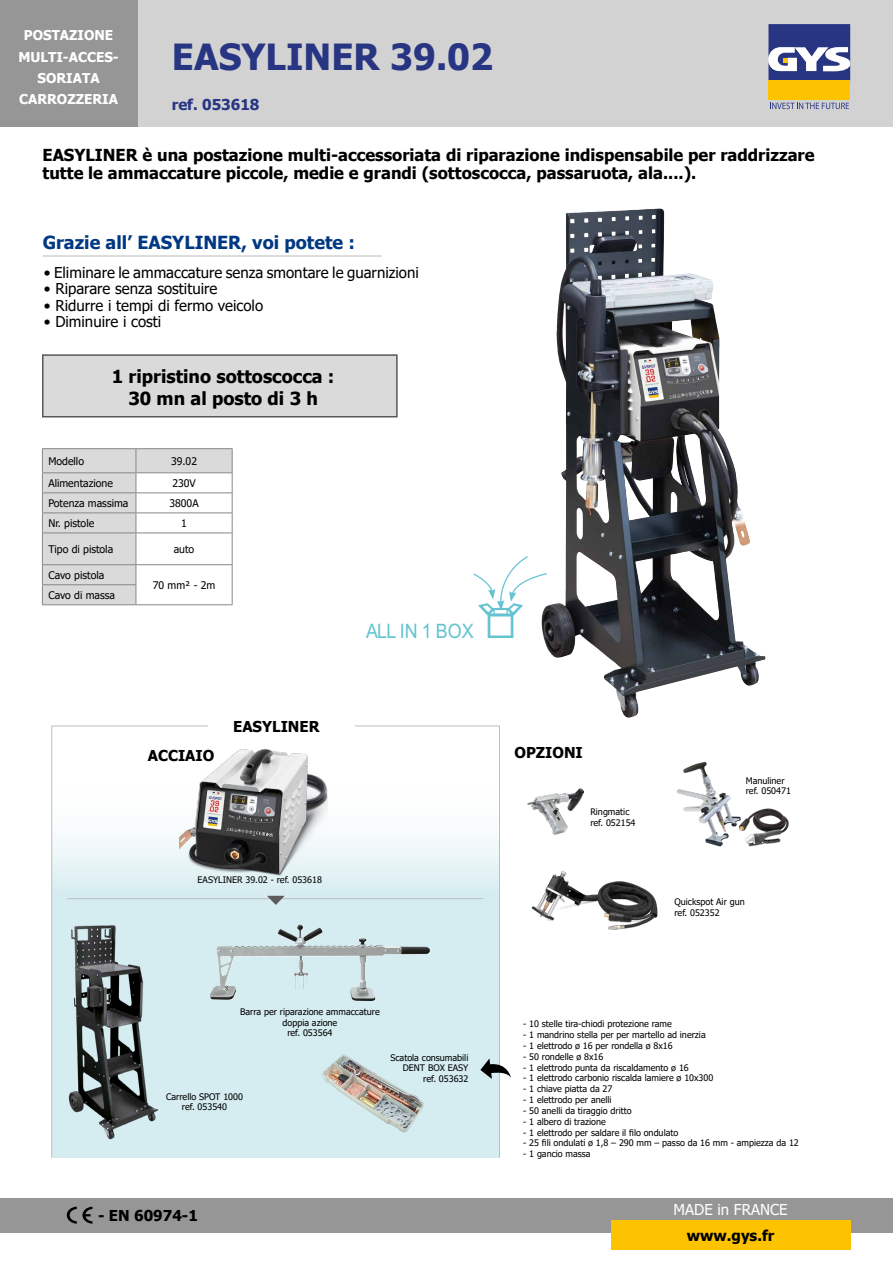
<style>
.page{position:relative;width:893px;height:1263px;background:#fff}
.page>*{position:absolute;margin:0;border:0;box-sizing:border-box;transform-origin:0 0}
.t1{font:700 36px "Tahoma";color:#283583}
.t2{font:19.95px "GYS";color:#63c3d1;scale:.9 1}
.t3{font:700 18px/21.6px "Tahoma";color:#000;text-align:center}
.t4{font:700 18px "Tahoma";color:#003882}
.t5{font:700 16.5px/18px "Tahoma";color:#000}
.t6{font:15px "Tahoma";color:#000}
.t7{font:700 15px "Tahoma";color:#000}
.t8{font:15px "Tahoma";color:#fff}
.t9{font:700 15px "Tahoma";color:#283583}
.t10{font:700 13.5px/21px "Tahoma";color:#fff;text-align:center}
.t11{font:10.5px "Tahoma";color:#000}
.t12{font:9px/10.8px "Tahoma";color:#000}
</style>
<div class="page">
<div style="left:52px;top:756px;width:447px;height:152px;background:#d5ecf0"></div>
<svg style="left:51px;top:725px;width:448px;height:170px"></svg>
<hr style="left:67px;top:898px;width:416px;height:1px;background:#bebec1">
<svg style="left:267px;top:896px;width:18px;height:9px"></svg>
<div style="left:52px;top:908px;width:447px;height:250px;background:#d5ecf0"></div>
<hr style="left:51px;top:726px;width:1px;height:432px;background:#bebec1">
<hr style="left:52px;top:725px;width:447px;height:1px;background:#bebec1">
<hr style="left:499px;top:726px;width:1px;height:432px;background:#bebec1">
<div style="left:208px;top:710px;width:147px;height:32px;background:#fff"></div>
<div style="left:137px;top:0;width:756px;height:127px;background:#d2d2d2"></div>
<div style="left:0;top:1198px;width:893px;height:34px;background:#969696"></div>
<div style="left:768px;top:81px;width:82px;height:19px;background:#fdc300"></div>
<svg style="left:768px;top:24px;width:82px;height:57px;background:#676ea1"></svg>
<svg style="left:770px;top:103px;width:79px;height:6px"></svg>
<div style="left:0;top:0;width:137px;height:127px;background:#969696"></div>
<div style="left:611px;top:1220px;width:239px;height:30px;background:#fdc300"></div>
<img style="left:544px;top:208px;width:221px;height:510px">
<img style="left:180px;top:746px;width:147px;height:132px">
<img style="left:68px;top:925px;width:90px;height:215px">
<img style="left:322px;top:1054px;width:102px;height:79px">
<img style="left:210px;top:928px;width:94px;height:72px">
<svg style="left:67px;top:1207px;width:25px;height:17px"></svg>
<img style="left:531px;top:871px;width:127px;height:59px">
<img style="left:676px;top:761px;width:113px;height:86px">
<img style="left:527px;top:788px;width:56px;height:47px">
<svg style="left:480px;top:1058px;width:31px;height:21px"></svg>
<hr style="left:43px;top:255px;width:339px;height:2px;background:#d2d2d2">
<div style="left:42px;top:354px;width:356px;height:63px;background:#dadada;border:2px solid #575756"></div>
<hr style="left:42px;top:448px;width:94px;height:1px;background:#878787">
<hr style="left:136px;top:448px;width:97px;height:1px;background:#878787">
<svg style="left:42px;top:449px;width:191px;height:155px"></svg>
<hr style="left:42px;top:604px;width:94px;height:1px;background:#878787">
<hr style="left:136px;top:604px;width:97px;height:1px;background:#878787">
<svg style="left:473px;top:555px;width:75px;height:83px"></svg>
<h3 class="t10" style="left:18px;top:26px;width:102px">POSTAZIONE<br>MULTI-ACCES-<br>SORIATA<br>CARROZZERIA</h3>
<h1 class="t1" style="left:172px;top:32px;width:323px">EASYLINER 39.02</h1>
<h3 class="t9" style="left:172px;top:94px;width:89px">ref. 053618</h3>
<h3 class="t5" style="left:43px;top:147px;width:774px">EASYLINER è una postazione multi-accessoriata di riparazione indispensabile per raddrizzare tutte le ammaccature piccole, medie e grandi (sottoscocca, passaruota, ala....).</h3>
<h3 class="t4" style="left:43px;top:230px;width:314px">Grazie all’ EASYLINER, voi potete :</h3>
<h3 class="t6" style="left:44px;top:262px;width:377px">• Eliminare le ammaccature senza smontare le guarnizioni</h3>
<h3 class="t6" style="left:44px;top:279px;width:175px">• Riparare senza sostituire</h3>
<h3 class="t6" style="left:44px;top:295px;width:221px">• Ridurre i tempi di fermo veicolo</h3>
<h3 class="t6" style="left:44px;top:312px;width:119px">• Diminuire i costi</h3>
<h3 class="t3" style="left:112px;top:366px;width:224px">1 ripristino sottoscocca :<br>30 mn al posto di 3 h</h3>
<p class="t11" style="left:48px;top:454px;width:37px">Modello</p>
<p class="t11" style="left:171px;top:454px;width:28px">39.02</p>
<p class="t11" style="left:48px;top:476px;width:66px">Alimentazione</p>
<p class="t11" style="left:172px;top:476px;width:25px">230V</p>
<p class="t11" style="left:48px;top:496px;width:82px">Potenza massima</p>
<p class="t11" style="left:169px;top:496px;width:31px">3800A</p>
<p class="t11" style="left:48px;top:516px;width:47px">Nr. pistole</p>
<p class="t11" style="left:181px;top:516px;width:7px">1</p>
<p class="t11" style="left:48px;top:542px;width:66px">Tipo di pistola</p>
<p class="t11" style="left:174px;top:542px;width:22px">auto</p>
<p class="t11" style="left:48px;top:568px;width:57px">Cavo pistola</p>
<p class="t11" style="left:153px;top:578px;width:64px">70 mm² - 2m</p>
<p class="t11" style="left:48px;top:588px;width:68px">Cavo di massa</p>
<h3 class="t7" style="left:148px;top:744px;width:68px">ACCIAIO</h3>
<h3 class="t7" style="left:233px;top:716px;width:88px">EASYLINER</h3>
<h2 class="t2" style="left:366px;top:618px;width:121px">ALL IN 1 BOX</h2>
<p class="t12" style="left:198px;top:875px;width:126px">EASYLINER 39.02 - ref. 053618</p>
<p class="t12" style="left:240px;top:1007px;width:141px;text-align:center">Barra per riparazione ammaccature doppia azione<br>ref. 053564</p>
<p class="t12" style="left:166px;top:1091px;width:79px;text-align:center">Carrello SPOT 1000 ref. 053540</p>
<p class="t12" style="left:390px;top:1052px;width:79px;text-align:right">Scatola consumabili<br>DENT BOX EASY ref. 053632</p>
<h3 class="t7" style="left:98px;top:1205px;width:101px">- EN 60974-1</h3>
<h3 class="t7" style="left:514px;top:742px;width:70px">OPZIONI</h3>
<p class="t12" style="left:590px;top:807px;width:47px">Ringmatic ref. 052154</p>
<p class="t12" style="left:746px;top:775px;width:47px">Manuliner ref. 050471</p>
<p class="t12" style="left:674px;top:896px;width:72px">Quickspot Air gun ref. 052352</p>
<p class="t12" style="left:523px;top:1019px;width:150px">- 10 stelle tira-chiodi protezione rame</p>
<p class="t12" style="left:523px;top:1030px;width:184px">- 1 mandrino stella per per martello ad inerzia</p>
<p class="t12" style="left:523px;top:1041px;width:151px">- 1 elettrodo ø 16 per rondella ø 8x16</p>
<p class="t12" style="left:523px;top:1052px;width:82px">- 50 rondelle ø 8x16</p>
<p class="t12" style="left:523px;top:1062px;width:167px">- 1 elettrodo punta da riscaldamento ø 16</p>
<p class="t12" style="left:523px;top:1073px;width:192px">- 1 elettrodo carbonio riscalda lamiere ø 10x300</p>
<p class="t12" style="left:523px;top:1084px;width:91px">- 1 chiave piatta da 27</p>
<p class="t12" style="left:523px;top:1095px;width:90px">- 1 elettrodo per anelli</p>
<p class="t12" style="left:523px;top:1106px;width:110px">- 50 anelli da tiraggio dritto</p>
<p class="t12" style="left:523px;top:1116px;width:84px">- 1 albero di trazione</p>
<p class="t12" style="left:523px;top:1127px;width:157px">- 1 elettrodo per saldare il filo ondulato</p>
<p class="t12" style="left:523px;top:1138px;width:277px">- 25 fili ondulati ø 1,8 – 290 mm – passo da 16 mm - ampiezza da 12</p>
<p class="t12" style="left:523px;top:1149px;width:69px">- 1 gancio massa</p>
<h3 class="t8" style="left:674px;top:1199px;width:115px">MADE in FRANCE</h3>
<h3 class="t7" style="left:687px;top:1225px;width:89px">www.gys.fr</h3>
</div>
